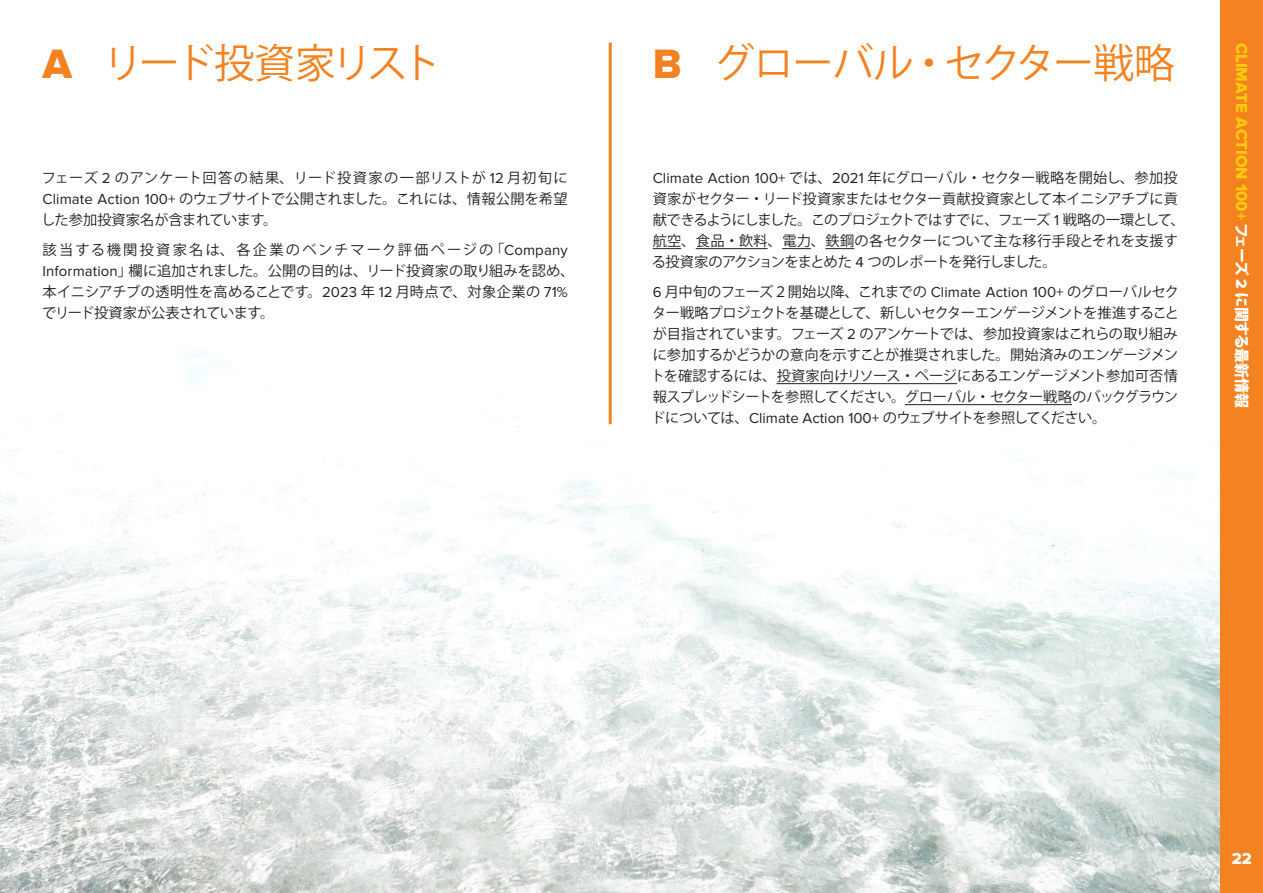
<style>
.page{position:relative;width:1263px;height:893px;background:#fff}
.page>*{position:absolute;margin:0;border:0;box-sizing:border-box;transform-origin:0 0}
.t1{font:40.5px "Koz Go Pro";letter-spacing:-.03em;color:#f58220}
.t2{font:40.5px "Koz Go Pro";letter-spacing:-.095em;color:#f58220}
.t3{font:16.5px "Proxima Nova Extrabld";color:#feca0a}
.t4{font:16.5px "Proxima Nova Extrabld";color:#fff}
.t5{font:14.25px/21px "Koz Go Pro";letter-spacing:-.01em;color:#231f20;text-align:justify}
.t6{font:14.25px/21px "Koz Go Pro";letter-spacing:.01em;color:#231f20}
.s1{font-family:"Proxima Nova Extrabld";font-size:42.6px}
.s2{font-family:"Proxima Nova";font-size:15px}
.s3{font-family:"Koz Go Pro";font-weight:800;font-size:15px;color:#fff}
.s4{font-size:15.75px;color:#fff}
</style>
<div class="page">
<img style="left:0;top:133px;width:1220px;height:760px">
<div style="left:1220px;top:0;width:43px;height:893px;background:#f58220"></div>
<svg style="left:653px;top:248px;width:28px;height:1px"></svg>
<hr style="left:696px;top:248px;width:72px;height:1px;background:#231f20">
<svg style="left:782px;top:248px;width:29px;height:1px"></svg>
<svg style="left:825px;top:248px;width:29px;height:1px"></svg>
<hr style="left:776px;top:383px;width:181px;height:1px;background:#231f20">
<hr style="left:905px;top:404px;width:167px;height:1px;background:#231f20">
<hr style="left:609px;top:43px;width:3px;height:381px;background:#f58220">
<h1 class="t2" style="left:43px;top:37px;width:401px"><span class="s1">A</span> リード投資家リスト</h1>
<p class="t5" style="left:41px;top:167px;width:528px">フェーズ <span class="s2">2</span> のアンケート回答の結果、リード投資家の一部リストが <span class="s2">12</span> 月初旬に<span class="s2">Climate Action 100+</span> のウェブサイトで公開されました。これには、情報公開を希望した参加投資家名が含まれています。</p>
<p class="t6" style="left:42px;top:239px;width:534px">該当する機関投資家名は、各企業のベンチマーク評価ページの「<span class="s2">Company Information</span>」欄に追加されました。公開の目的は、リード投資家の取り組みを認め、本イニシアチブの透明性を高めることです。<span class="s2">2023</span> 年 <span class="s2">12</span> 月時点で、対象企業の <span class="s2">71%</span>でリード投資家が公表されています。</p>
<h1 class="t1" style="left:653px;top:37px;width:523px"><span class="s1">B</span> グローバル・セクター戦略</h1>
<p class="t5" style="left:652px;top:167px;width:534px;text-align:left"><span class="s2">Climate Action 100+</span> では、<span class="s2">2021</span> 年にグローバル・セクター戦略を開始し、参加投資家がセクター・リード投資家またはセクター貢献投資家として本イニシアチブに貢献できるようにしました。このプロジェクトではすでに、フェーズ <span class="s2">1</span> 戦略の一環として、航空、食品・飲料、電力、鉄鋼の各セクターについて主な移行手段とそれを支援する投資家のアクションをまとめた <span class="s2">4</span> つのレポートを発行しました。</p>
<p class="t5" style="left:651px;top:281px;width:530px"><span class="s2">6</span> 月中旬のフェーズ２開始以降、これまでの <span class="s2">Climate Action 100+</span> のグローバルセクター戦略プロジェクトを基礎として、新しいセクターエンゲージメントを推進することが目指されています。フェーズ <span class="s2">2</span> のアンケートでは、参加投資家はこれらの取り組みに参加するかどうかの意向を示すことが推奨されました。開始済みのエンゲージメントを確認するには、投資家向けリソース・ページにあるエンゲージメント参加可否情報スプレッドシートを参照してください。グローバル・セクター戦略のバックグラウンドについては、<span class="s2">Climate Action 100+</span> のウェブサイトを参照してください。</p>
<p class="t3" style="left:1251px;top:43px;width:367px;rotate:90deg">CLIMATE ACTION 100+ <span class="s3">フェーズ</span> <span class="s4">2</span> <span class="s3">に関する最新情報</span></p>
<p class="t4" style="left:1232px;top:848px;width:22px">22</p>
</div>
